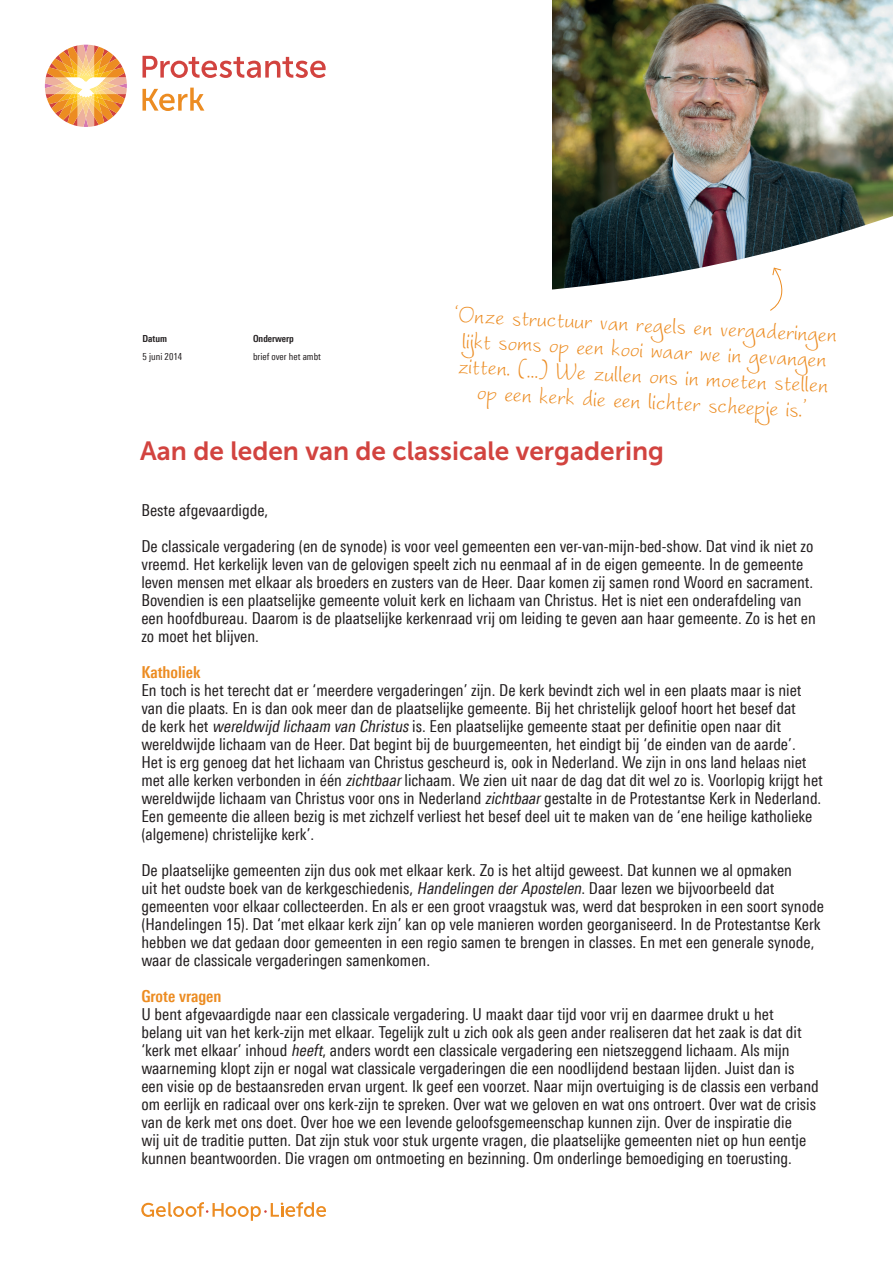
<style>
.page{position:relative;width:893px;height:1263px;background:#fff}
.page>*{position:absolute;margin:0;border:0;box-sizing:border-box;transform-origin:0 0}
.Broodtekst{font:30px/25.5px "Worstveld Sling";color:#ec8c22;text-align:center}
.t1{font:26.25px "Museo Sans 700";color:#d2433f}
.Broodtekst-2{font:16.5px/18px "Linotype Univers 420 Cn";color:#231f20}
.SUBKOP{font:700 16.5px "Linotype Univers 620 Cn";color:#ec8c22}
.t2{font:9.75px "Linotype Univers 420 Cn";color:#231f20}
.t3{font:700 9.75px "Linotype Univers 620 Cn";color:#231f20}
.s1{font-style:italic}
</style>
<div class="page">
<img style="left:553px;top:0;width:340px;height:181px">
<svg style="left:552px;top:181px;width:341px;height:109px"></svg>
<svg style="left:142px;top:56px;width:184px;height:22px"></svg>
<svg style="left:142px;top:88px;width:62px;height:23px"></svg>
<svg style="left:45px;top:45px;width:82px;height:82px"></svg>
<svg style="left:141px;top:1202px;width:185px;height:19px"></svg>
<svg style="left:769px;top:267px;width:24px;height:44px"></svg>
<p class="t3" style="left:142px;top:333px;width:26px">Datum</p>
<p class="t3" style="left:253px;top:333px;width:42px">Onderwerp</p>
<p class="t2" style="left:142px;top:351px;width:41px">5 juni 2014</p>
<p class="t2" style="left:253px;top:351px;width:69px">brief over het ambt</p>
<p class="Broodtekst" style="left:455px;top:304px;width:385px;rotate:3deg">‘Onze structuur van regels en vergaderingen lijkt soms op een kooi waar we in gevangen zitten. (…) We zullen ons in moeten stellen op een kerk die een lichter scheepje is.’</p>
<p class="t1" style="left:140px;top:436px;width:525px">Aan de leden van de classicale vergadering</p>
<p class="Broodtekst-2" style="left:141px;top:501px;width:128px">Beste afgevaardigde,</p>
<p class="Broodtekst-2" style="left:141px;top:537px;width:676px">De classicale vergadering (en de synode) is voor veel gemeenten een ver-van-mijn-bed-show. Dat vind ik niet zo vreemd. Het kerkelijk leven van de gelovigen speelt zich nu eenmaal af in de eigen gemeente. In de gemeente leven mensen met elkaar als broeders en zusters van de Heer. Daar komen zij samen rond Woord en sacrament.<br>Bovendien is een plaatselijke gemeente voluit kerk en lichaam van Christus. Het is niet een onderafdeling van een hoofdbureau. Daarom is de plaatselijke kerkenraad vrij om leiding te geven aan haar gemeente. Zo is het en zo moet het blijven.</p>
<p class="SUBKOP" style="left:141px;top:662px;width:60px">Katholiek</p>
<p class="Broodtekst-2" style="left:141px;top:681px;width:683px">En toch is het terecht dat er ‘meerdere vergaderingen’ zijn. De kerk bevindt zich wel in een plaats maar is niet van die plaats. En is dan ook meer dan de plaatselijke gemeente. Bij het christelijk geloof hoort het besef dat<br>de kerk het <span class="s1">wereldwijd lichaam van Christus</span> is. Een plaatselijke gemeente staat per definitie open naar dit wereldwijde lichaam van de Heer. Dat begint bij de buurgemeenten, het eindigt bij ‘de einden van de aarde’.<br>Het is erg genoeg dat het lichaam van Christus gescheurd is, ook in Nederland. We zijn in ons land helaas niet met alle kerken verbonden in één <span class="s1">zichtbaar</span>lichaam. We zien uit naar de dag dat dit wel zo is. Voorlopig krijgt het wereldwijde lichaam van Christus voor ons in Nederland <span class="s1">zichtbaar</span>gestalte in de Protestantse Kerk in Nederland.<br>Een gemeente die alleen bezig is met zichzelf verliest het besef deel uit te maken van de ‘ene heilige katholieke (algemene) christelijke kerk’.</p>
<p class="Broodtekst-2" style="left:141px;top:861px;width:684px">De plaatselijke gemeenten zijn dus ook met elkaar kerk. Zo is het altijd geweest. Dat kunnen we al opmaken<br>uit het oudste boek van de kerkgeschiedenis, <span class="s1">Handelingen derApostelen</span>. Daar lezen we bijvoorbeeld dat gemeenten voor elkaar collecteerden. En als er een groot vraagstuk was, werd dat besproken in een soort synode (Handelingen 15). Dat ‘met elkaar kerk zijn’ kan op vele manieren worden georganiseerd. In de Protestantse Kerk hebben we dat gedaan door gemeenten in een regio samen te brengen in classes. En met een generale synode, waar de classicale vergaderingen samenkomen.</p>
<p class="SUBKOP" style="left:141px;top:986px;width:82px">Grote vragen</p>
<p class="Broodtekst-2" style="left:141px;top:1005px;width:679px">U bent afgevaardigde naar een classicale vergadering. U maakt daar tijd voor vrij en daarmee drukt u het belang uit van het kerk-zijn met elkaar. Tegelijk zult u zich ook als geen ander realiseren dat het zaak is dat dit ‘kerk met elkaar’ inhoud <span class="s1">heeft</span>, anders wordt een classicale vergadering een nietszeggend lichaam. Als mijn waarneming klopt zijn er nogal wat classicale vergaderingen die een noodlijdend bestaan lijden. Juist dan is een visie op de bestaansreden ervan urgent. Ik geef een voorzet. Naar mijn overtuiging is de classis een verband om eerlijk en radicaal over ons kerk-zijn te spreken. Over wat we geloven en wat ons ontroert. Over wat de crisis van de kerk met ons doet. Over hoe we een levende geloofsgemeenschap kunnen zijn. Over de inspiratie die<br>wij uit de traditie putten. Dat zijn stuk voor stuk urgente vragen, die plaatselijke gemeenten niet op hun eentje kunnen beantwoorden. Die vragen om ontmoeting en bezinning. Om onderlinge bemoediging en toerusting.</p>
</div>
